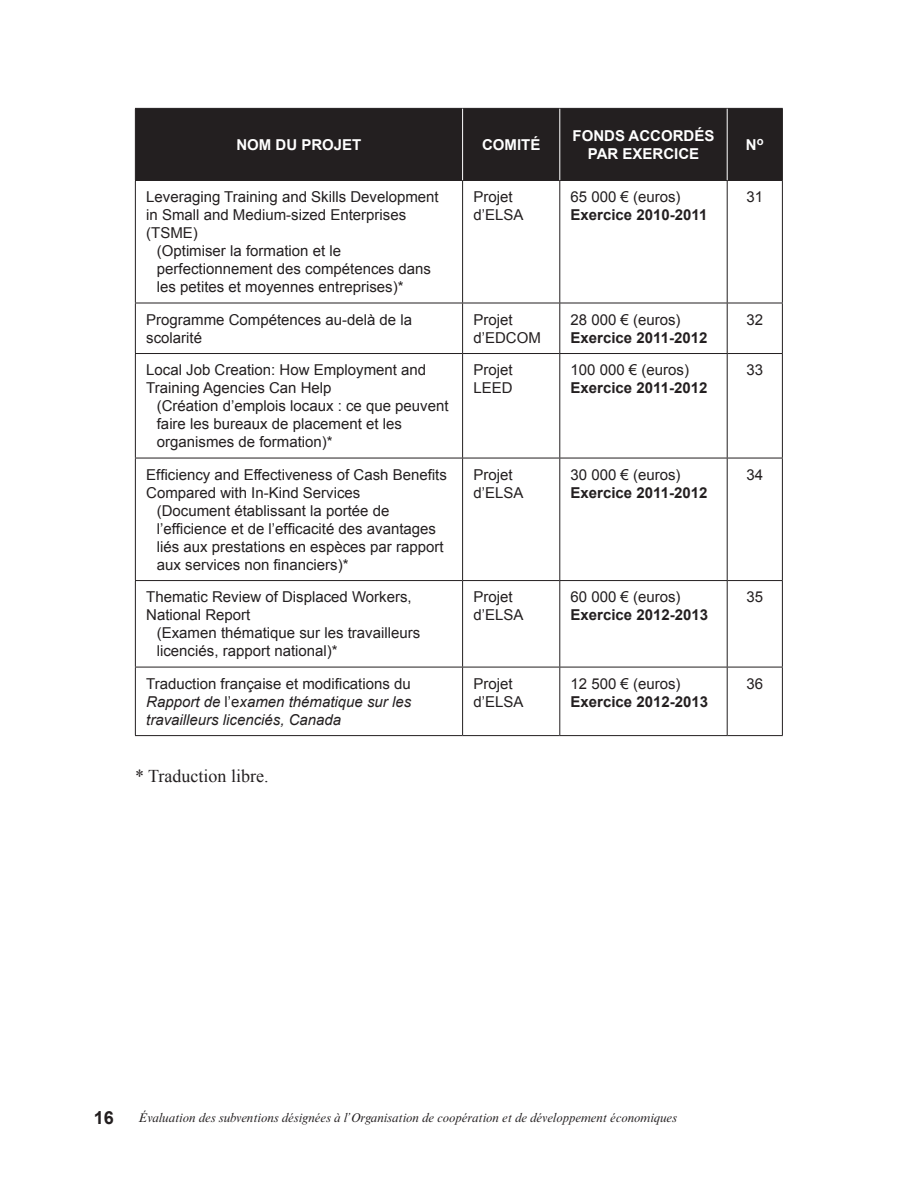
<style>
.page{position:relative;width:918px;height:1188px;background:#fff}
.page>*{position:absolute;margin:0;border:0;box-sizing:border-box;transform-origin:0 0}
.P__Body_text{font:18px "Times New Roman";color:#231f20}
.t1{font:700 18px "Arial";color:#231f20}
.t2{font:15px/18px "Arial";color:#231f20}
.t3{font:700 15px "Arial";color:#231f20}
.t4{font:italic 15px/18px "Arial";color:#231f20;text-align:justify}
.t5{font:700 15px/18px "Arial";color:#fff;text-align:center}
.t6{font:italic 12.75px "Times New Roman MT Std";color:#231f20}
.s1{font-style:normal}
</style>
<div class="page">
<div style="left:136px;top:109px;width:646px;height:71px;background:#231f20"></div>
<hr style="left:135px;top:108px;width:328px;height:1px;background:#231f20">
<hr style="left:463px;top:108px;width:97px;height:1px;background:#231f20">
<hr style="left:560px;top:108px;width:167px;height:1px;background:#231f20">
<hr style="left:727px;top:108px;width:56px;height:1px;background:#231f20">
<hr style="left:135px;top:180px;width:328px;height:1px;background:#231f20">
<hr style="left:463px;top:180px;width:97px;height:1px;background:#231f20">
<hr style="left:560px;top:180px;width:167px;height:1px;background:#231f20">
<hr style="left:727px;top:180px;width:56px;height:1px;background:#231f20">
<hr style="left:135px;top:303px;width:328px;height:1px;background:#231f20">
<hr style="left:463px;top:303px;width:97px;height:1px;background:#231f20">
<hr style="left:560px;top:303px;width:167px;height:1px;background:#231f20">
<hr style="left:727px;top:303px;width:56px;height:1px;background:#231f20">
<hr style="left:135px;top:353px;width:328px;height:1px;background:#231f20">
<hr style="left:463px;top:353px;width:97px;height:1px;background:#231f20">
<hr style="left:560px;top:353px;width:167px;height:1px;background:#231f20">
<hr style="left:727px;top:353px;width:56px;height:1px;background:#231f20">
<hr style="left:135px;top:458px;width:328px;height:1px;background:#231f20">
<hr style="left:463px;top:458px;width:97px;height:1px;background:#231f20">
<hr style="left:560px;top:458px;width:167px;height:1px;background:#231f20">
<hr style="left:727px;top:458px;width:56px;height:1px;background:#231f20">
<hr style="left:135px;top:580px;width:328px;height:1px;background:#231f20">
<hr style="left:463px;top:580px;width:97px;height:1px;background:#231f20">
<hr style="left:560px;top:580px;width:167px;height:1px;background:#231f20">
<hr style="left:727px;top:580px;width:56px;height:1px;background:#231f20">
<hr style="left:135px;top:667px;width:328px;height:1px;background:#231f20">
<hr style="left:463px;top:667px;width:97px;height:1px;background:#231f20">
<hr style="left:560px;top:667px;width:167px;height:1px;background:#231f20">
<hr style="left:727px;top:667px;width:56px;height:1px;background:#231f20">
<hr style="left:135px;top:735px;width:328px;height:1px;background:#231f20">
<hr style="left:463px;top:735px;width:97px;height:1px;background:#231f20">
<hr style="left:560px;top:735px;width:167px;height:1px;background:#231f20">
<hr style="left:727px;top:735px;width:56px;height:1px;background:#231f20">
<hr style="left:135px;top:109px;width:1px;height:71px;background:#231f20">
<hr style="left:135px;top:181px;width:1px;height:122px;background:#231f20">
<hr style="left:135px;top:303px;width:1px;height:50px;background:#231f20">
<hr style="left:135px;top:354px;width:1px;height:104px;background:#231f20">
<hr style="left:135px;top:458px;width:1px;height:122px;background:#231f20">
<hr style="left:135px;top:581px;width:1px;height:86px;background:#231f20">
<hr style="left:135px;top:667px;width:1px;height:68px;background:#231f20">
<hr style="left:782px;top:109px;width:1px;height:71px;background:#231f20">
<hr style="left:462px;top:181px;width:1px;height:122px;background:#231f20">
<hr style="left:559px;top:181px;width:1px;height:122px;background:#231f20">
<hr style="left:727px;top:181px;width:1px;height:122px;background:#231f20">
<hr style="left:782px;top:181px;width:1px;height:122px;background:#231f20">
<hr style="left:462px;top:303px;width:1px;height:50px;background:#231f20">
<hr style="left:559px;top:303px;width:1px;height:50px;background:#231f20">
<hr style="left:727px;top:303px;width:1px;height:50px;background:#231f20">
<hr style="left:782px;top:303px;width:1px;height:50px;background:#231f20">
<hr style="left:462px;top:354px;width:1px;height:104px;background:#231f20">
<hr style="left:559px;top:354px;width:1px;height:104px;background:#231f20">
<hr style="left:727px;top:354px;width:1px;height:104px;background:#231f20">
<hr style="left:782px;top:354px;width:1px;height:104px;background:#231f20">
<hr style="left:462px;top:458px;width:1px;height:122px;background:#231f20">
<hr style="left:559px;top:458px;width:1px;height:122px;background:#231f20">
<hr style="left:727px;top:458px;width:1px;height:122px;background:#231f20">
<hr style="left:782px;top:458px;width:1px;height:122px;background:#231f20">
<hr style="left:462px;top:581px;width:1px;height:86px;background:#231f20">
<hr style="left:559px;top:581px;width:1px;height:86px;background:#231f20">
<hr style="left:727px;top:581px;width:1px;height:86px;background:#231f20">
<hr style="left:782px;top:581px;width:1px;height:86px;background:#231f20">
<hr style="left:462px;top:667px;width:1px;height:68px;background:#231f20">
<hr style="left:559px;top:667px;width:1px;height:68px;background:#231f20">
<hr style="left:727px;top:667px;width:1px;height:68px;background:#231f20">
<hr style="left:782px;top:667px;width:1px;height:68px;background:#231f20">
<hr style="left:462px;top:109px;width:1px;height:71px;background:#fff">
<hr style="left:559px;top:109px;width:1px;height:71px;background:#fff">
<hr style="left:727px;top:109px;width:1px;height:71px;background:#fff">
<p class="t5" style="left:236px;top:136px;width:127px">NOM DU PROJET</p>
<p class="t5" style="left:482px;top:136px;width:60px">COMITÉ</p>
<p class="t5" style="left:573px;top:127px;width:143px">FONDS ACCORDÉS<br>PAR EXERCICE</p>
<p class="t5" style="left:746px;top:136px;width:19px">N<sup>o</sup></p>
<p class="t2" style="left:146px;top:188px;width:294px">Leveraging Training and Skills Development in Small and Medium-sized Enterprises (TSME)</p>
<p class="t2" style="left:157px;top:242px;width:276px">(Optimiser la formation et le perfectionnement des compétences dans les petites et moyennes entreprises)*</p>
<p class="t2" style="left:473px;top:188px;width:52px">Projet d’ELSA</p>
<p class="t2" style="left:571px;top:188px;width:112px">65 000 € (euros)</p>
<p class="t2" style="left:746px;top:188px;width:18px">31</p>
<p class="t3" style="left:571px;top:205px;width:138px">Exercice 2010-2011</p>
<p class="t2" style="left:146px;top:311px;width:267px">Programme Compétences au-delà de la scolarité</p>
<p class="t2" style="left:473px;top:311px;width:69px">Projet d’EDCOM</p>
<p class="t2" style="left:571px;top:311px;width:112px">28 000 € (euros)</p>
<p class="t3" style="left:571px;top:328px;width:138px">Exercice 2011-2012</p>
<p class="t2" style="left:146px;top:361px;width:282px">Local Job Creation: How Employment and<br>Training Agencies Can Help</p>
<p class="t2" style="left:157px;top:397px;width:293px">(Création d’emplois locaux : ce que peuvent faire les bureaux de placement et les organismes de formation)*</p>
<p class="t2" style="left:146px;top:466px;width:302px">Efficiency and Effectiveness of Cash Benefits<br>Compared with In-Kind Services</p>
<p class="t2" style="left:157px;top:502px;width:288px">(Document établissant la portée de l’efficience et de l’efficacité des avantages liés aux prestations en espèces par rapport aux services non financiers)*</p>
<p class="t2" style="left:146px;top:588px;width:267px">Thematic Review of Displaced Workers,<br>National Report</p>
<p class="t2" style="left:157px;top:624px;width:265px">(Examen thématique sur les travailleurs licenciés, rapport national)*</p>
<p class="t2" style="left:473px;top:361px;width:41px">Projet<br>LEED</p>
<p class="t2" style="left:571px;top:361px;width:120px">100 000 € (euros)</p>
<p class="t3" style="left:571px;top:378px;width:138px">Exercice 2011-2012</p>
<p class="t2" style="left:473px;top:466px;width:52px">Projet d’ELSA</p>
<p class="t2" style="left:571px;top:466px;width:112px">30 000 € (euros)</p>
<p class="t3" style="left:571px;top:483px;width:138px">Exercice 2011-2012</p>
<p class="t2" style="left:473px;top:588px;width:52px">Projet d’ELSA</p>
<p class="t2" style="left:571px;top:588px;width:112px">60 000 € (euros)</p>
<p class="t3" style="left:571px;top:605px;width:139px">Exercice 2012-2013</p>
<p class="t4" style="left:146px;top:675px;width:267px"><span class="s1">Traduction française et modifications du </span>Rapport de <span class="s1">l’e</span>xamen thématique sur les travailleurs licenciés, Canada</p>
<p class="t2" style="left:473px;top:675px;width:52px">Projet d’ELSA</p>
<p class="t2" style="left:571px;top:675px;width:112px">12 500 € (euros)</p>
<p class="t3" style="left:571px;top:692px;width:139px">Exercice 2012-2013</p>
<p class="P__Body_text" style="left:135px;top:764px;width:135px">* Traduction libre.</p>
<p class="t2" style="left:746px;top:311px;width:18px">32</p>
<p class="t2" style="left:746px;top:361px;width:18px">33</p>
<p class="t2" style="left:746px;top:466px;width:18px">34</p>
<p class="t2" style="left:746px;top:588px;width:18px">35</p>
<p class="t2" style="left:746px;top:675px;width:18px">36</p>
<p class="t1" style="left:94px;top:1106px;width:22px">16</p>
<p class="t6" style="left:139px;top:1110px;width:540px">Évaluation des subventions désignées à l’Organisation de coopération et de développement économiques</p>
</div>
